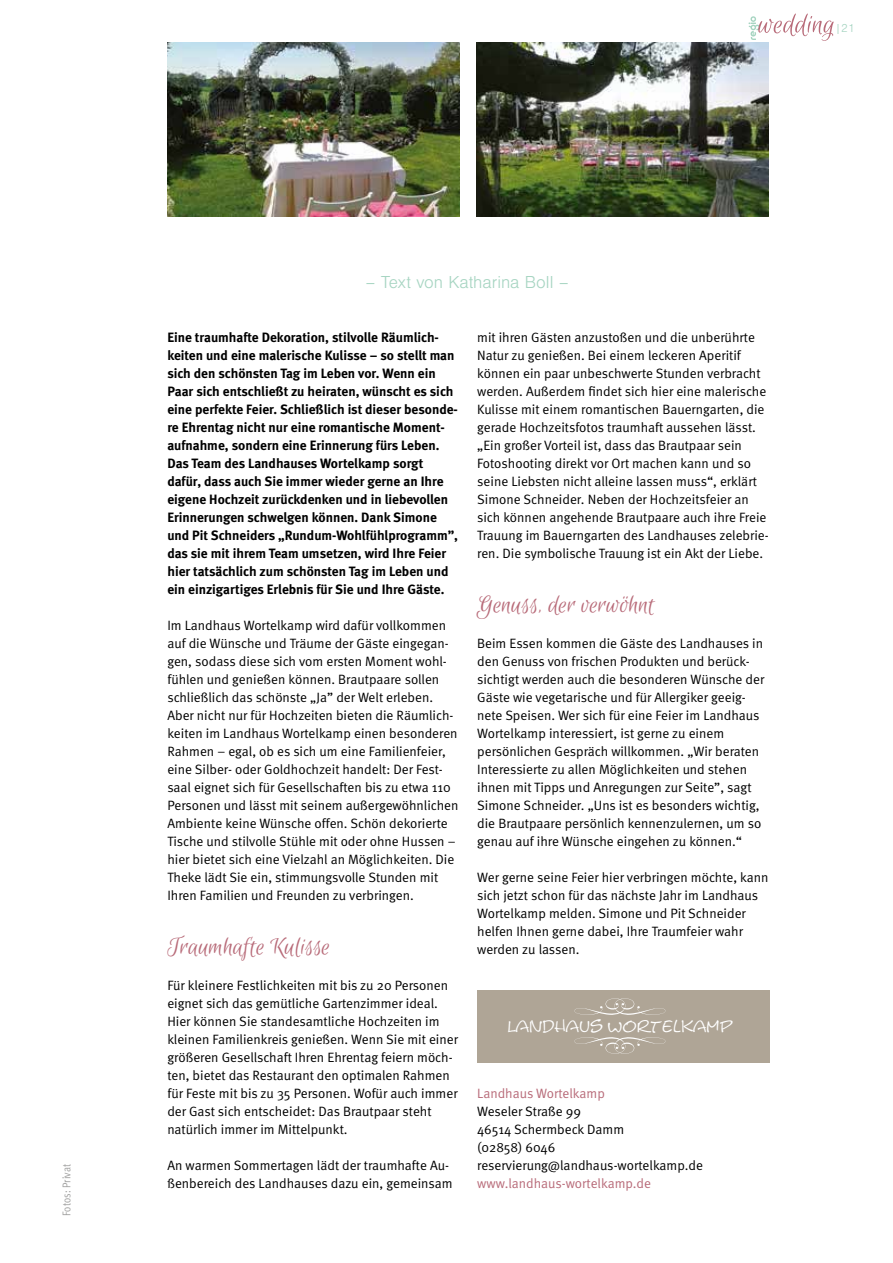
<style>
.page{position:relative;width:893px;height:1263px;background:#fff}
.page>*{position:absolute;margin:0;border:0;box-sizing:border-box;transform-origin:0 0}
.t1{font:27px "Euphoria Script";color:#b86b79}
.t2{font:300 18px "Sans";color:#a7d5c2}
.t3{font:16.2px "Leasterix";color:#fff}
.t4{font:13.5px/18px "Meta Normal";color:#000}
.t5{font:700 13.5px/18px "Meta";color:#000}
.t6{font:13.5px "Meta Normal";color:#b86b79}
.t7{font:300 12px "Sans";color:#a7d5c2}
.t8{font:11.25px "Meta Cond Normal";letter-spacing:.01em;color:#9d9d9c}
</style>
<div class="page">
<svg style="left:748px;top:14px;width:86px;height:27px"></svg>
<div style="left:477px;top:990px;width:293px;height:72px;background:#afa596"></div>
<svg style="left:574px;top:998px;width:92px;height:17px"></svg>
<svg style="left:574px;top:1037px;width:92px;height:17px"></svg>
<img style="left:167px;top:43px;width:292px;height:173px">
<img style="left:476px;top:43px;width:292px;height:173px">
<p class="t7" style="left:835px;top:22px;width:21px">|21</p>
<p class="t8" style="left:60px;top:1216px;width:54px;rotate:-90deg">Fotos: Privat</p>
<h2 class="t2" style="left:366px;top:273px;width:205px">– Text von Katharina Boll –</h2>
<p class="t5" style="left:167px;top:328px;width:292px">Eine traumhafte Dekoration, stilvolle Räumlich&shy;keiten und eine malerische Kulisse – so stellt man sich den schönsten Tag im Leben vor. Wenn ein Paar sich entschließt zu heiraten, wünscht es sich eine perfekte Feier. Schließlich ist dieser besonde&shy;re Ehrentag nicht nur eine romantische Moment&shy;aufnahme, sondern eine Erinnerung fürs Leben.<br>Das Team des Landhauses Wortelkamp sorgt dafür, dass auch Sie immer wieder gerne an Ihre eigene Hochzeit zurückdenken und in liebevollen Erinnerungen schwelgen können. Dank Simone und Pit Schneiders „Rundum-Wohlfühlprogramm”, das sie mit ihrem Team umsetzen, wird Ihre Feier hier tatsächlich zum schönsten Tag im Leben und ein einzigartiges Erlebnis für Sie und Ihre Gäste.</p>
<p class="t4" style="left:167px;top:616px;width:293px">Im Landhaus Wortelkamp wird dafür vollkommen auf die Wünsche und Träume der Gäste eingegan&shy;gen, sodass diese sich vom ersten Moment wohl&shy;fühlen und genießen können. Brautpaare sollen schließlich das schönste „Ja” der Welt erleben.<br>Aber nicht nur für Hochzeiten bieten die Räumlich&shy;keiten im Landhaus Wortelkamp einen besonderen Rahmen – egal, ob es sich um eine Familienfeier, eine Silber- oder Goldhochzeit handelt: Der Fest&shy;saal eignet sich für Gesellschaften bis zu etwa 110<br>Personen und lässt mit seinem außergewöhnlichen Ambiente keine Wünsche offen. Schön dekorierte Tische und stilvolle Stühle mit oder ohne Hussen – hier bietet sich eine Vielzahl an Möglichkeiten. Die Theke lädt Sie ein, stimmungsvolle Stunden mit Ihren Familien und Freunden zu verbringen.</p>
<h1 class="t1" style="left:167px;top:932px;width:164px">Traumhafte Kulisse</h1>
<p class="t4" style="left:167px;top:976px;width:292px">Für kleinere Festlichkeiten mit bis zu 20 Personen eignet sich das gemütliche Gartenzimmer ideal.<br>Hier können Sie standesamtliche Hochzeiten im kleinen Familienkreis genießen. Wenn Sie mit einer größeren Gesellschaft Ihren Ehrentag feiern möch&shy;ten, bietet das Restaurant den optimalen Rahmen für Feste mit bis zu 35 Personen. Wofür auch immer der Gast sich entscheidet: Das Brautpaar steht natürlich immer im Mittelpunkt.</p>
<p class="t4" style="left:167px;top:1156px;width:287px">An warmen Sommertagen lädt der traumhafte Au&shy;ßenbereich des Landhauses dazu ein, gemeinsam</p>
<p class="t4" style="left:477px;top:328px;width:293px">mit ihren Gästen anzustoßen und die unberührte Natur zu genießen. Bei einem leckeren Aperitif können ein paar unbeschwerte Stunden verbracht werden. Außerdem findet sich hier eine malerische Kulisse mit einem romantischen Bauerngarten, die gerade Hochzeitsfotos traumhaft aussehen lässt. „Ein großer Vorteil ist, dass das Brautpaar sein Fotoshooting direkt vor Ort machen kann und so seine Liebsten nicht alleine lassen muss“, erklärt Simone Schneider. Neben der Hochzeitsfeier an sich können angehende Brautpaare auch ihre Freie Trauung im Bauerngarten des Landhauses zelebrie&shy;ren. Die symbolische Trauung ist ein Akt der Liebe.</p>
<h1 class="t1" style="left:477px;top:590px;width:179px">Genuss, der verwöhnt</h1>
<p class="t4" style="left:477px;top:634px;width:289px">Beim Essen kommen die Gäste des Landhauses in den Genuss von frischen Produkten und berück&shy;sichtigt werden auch die besonderen Wünsche der Gäste wie vegetarische und für Allergiker geeig&shy;nete Speisen. Wer sich für eine Feier im Landhaus Wortelkamp interessiert, ist gerne zu einem persönlichen Gespräch willkommen. „Wir beraten Interessierte zu allen Möglichkeiten und stehen ihnen mit Tipps und Anregungen zur Seite”, sagt Simone Schneider. „Uns ist es besonders wichtig, die Brautpaare persönlich kennenzulernen, um so genau auf ihre Wünsche eingehen zu können.“</p>
<p class="t4" style="left:477px;top:868px;width:293px">Wer gerne seine Feier hier verbringen möchte, kann sich jetzt schon für das nächste Jahr im Landhaus Wortelkamp melden. Simone und Pit Schneider helfen Ihnen gerne dabei, Ihre Traumfeier wahr werden zu lassen.</p>
<p class="t3" style="left:507px;top:1015px;width:227px">LANDHAUS WORTELKAMP</p>
<p class="t6" style="left:477px;top:1085px;width:129px">Landhaus Wortelkamp</p>
<p class="t4" style="left:477px;top:1102px;width:227px">Weseler Straße 99<br>46514 Schermbeck Damm<br>(02858) 6046 reservierung@landhaus-wortelkamp.de</p>
<p class="t6" style="left:477px;top:1175px;width:175px">www.landhaus-wortelkamp.de</p>
</div>
